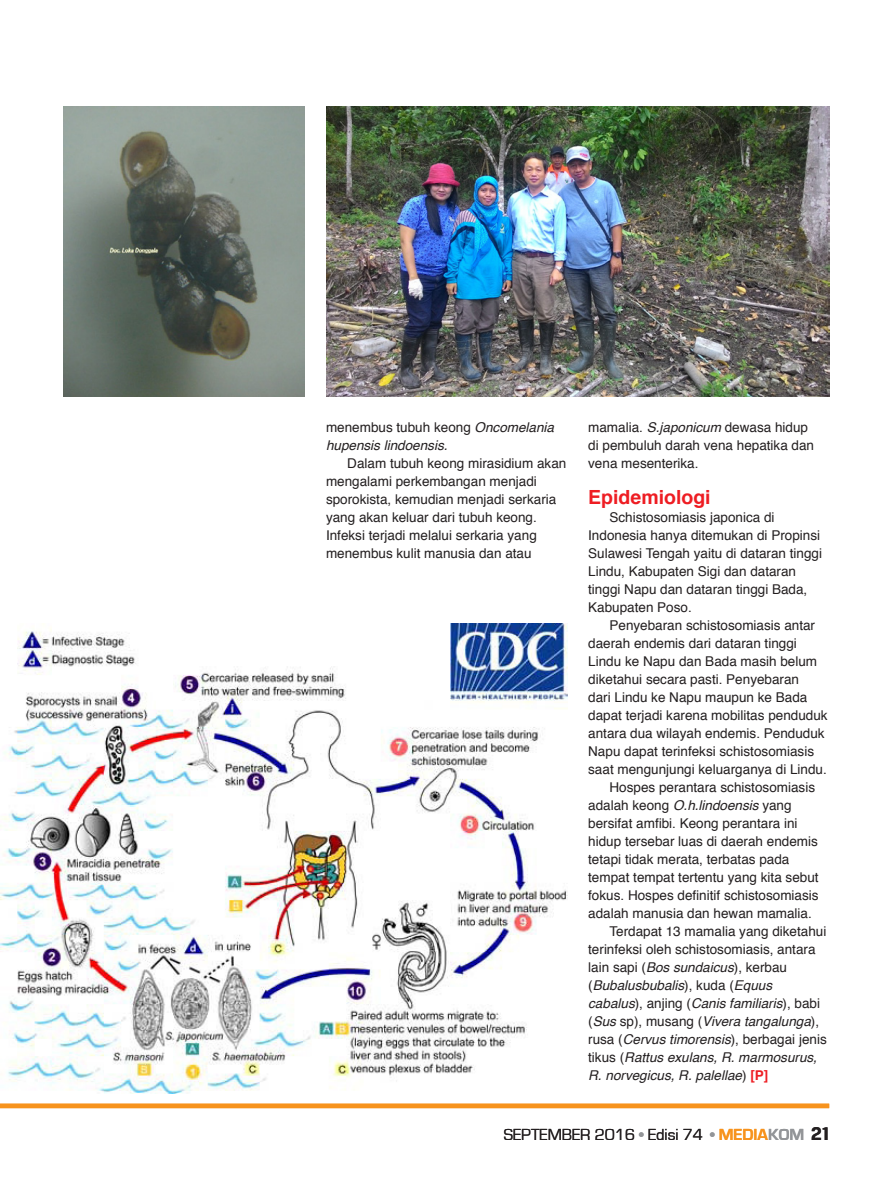
<style>
.page{position:relative;width:893px;height:1191px;background:#fff}
.page>*{position:absolute;margin:0;border:0;box-sizing:border-box;transform-origin:0 0}
.isi_sub{font:700 19.5px "Helvetica";color:#ee1d23}
.t1{font:16.5px "Eurostile";color:#231f20}
.isi{font:13.5px/18px "Helvetica";color:#231f20}
.isi-2{font:italic 13.5px/18px "Helvetica";color:#231f20}
.s1{font-style:normal}
.s2{font-style:italic}
.s3{font-weight:700;color:#ee1d23}
.s4{font-weight:700;color:#939598}
.s5{font-weight:700;color:#f7931d}
.s6{font-family:"Breuer Text";font-weight:700;font-size:19.5px}
</style>
<div class="page">
<img style="left:64px;top:107px;width:241px;height:289px">
<img style="left:0;top:623px;width:567px;height:470px">
<img style="left:326px;top:107px;width:503px;height:289px">
<div style="left:0;top:1103px;width:829px;height:5px;background:#f7931d"></div>
<p class="isi-2" style="left:326px;top:419px;width:230px"><span class="s1">menembus tubuh keong</span> Oncomelania hupensis lindoensis.</p>
<p class="isi" style="left:326px;top:455px;width:242px;text-indent:21px">Dalam tubuh keong mirasidium akan mengalami perkembangan menjadi sporokista, kemudian menjadi serkaria yang akan keluar dari tubuh keong.<br>Infeksi terjadi melalui serkaria yang menembus kulit manusia dan atau</p>
<p class="isi" style="left:588px;top:419px;width:227px">mamalia. <span class="s2">S.japonicum</span> dewasa hidup di pembuluh darah vena hepatika dan vena mesenterika.</p>
<p class="isi_sub" style="left:588px;top:481px;width:124px">Epidemiologi</p>
<p class="isi" style="left:588px;top:509px;width:235px;text-indent:21px">Schistosomiasis japonica di<br>Indonesia hanya ditemukan di Propinsi<br>Sulawesi Tengah yaitu di dataran tinggi<br>Lindu, Kabupaten Sigi dan dataran tinggi Napu dan dataran tinggi Bada,<br>Kabupaten Poso.</p>
<p class="isi" style="left:588px;top:617px;width:241px;text-indent:21px">Penyebaran schistosomiasis antar daerah endemis dari dataran tinggi Lindu ke Napu dan Bada masih belum diketahui secara pasti. Penyebaran<br>dari Lindu ke Napu maupun ke Bada dapat terjadi karena mobilitas penduduk antara dua wilayah endemis. Penduduk Napu dapat terinfeksi schistosomiasis saat mengunjungi keluarganya di Lindu.</p>
<p class="isi" style="left:588px;top:779px;width:232px;text-indent:21px">Hospes perantara schistosomiasis adalah keong <span class="s2">O.h.lindoensis</span> yang bersifat amfibi. Keong perantara ini hidup tersebar luas di daerah endemis tetapi tidak merata, terbatas pada tempat tempat tertentu yang kita sebut fokus. Hospes definitif schistosomiasis adalah manusia dan hewan mamalia.</p>
<p class="isi" style="left:588px;top:923px;width:240px;text-indent:21px">Terdapat 13 mamalia yang diketahui terinfeksi oleh schistosomiasis, antara lain sapi (<span class="s2">Bos sundaicus</span>), kerbau (<span class="s2">Bubalusbubalis</span>), kuda (<span class="s2">Equus cabalus</span>), anjing (<span class="s2">Canis familiaris</span>), babi (<span class="s2">Sus</span> sp), musang (<span class="s2">Vivera tangalunga</span>), rusa (<span class="s2">Cervus timorensis</span>), berbagai jenis tikus (<span class="s2">Rattus exulans, R. marmosurus, R. norvegicus, R. palellae</span>) <span class="s3">[P]</span></p>
<p class="t1" style="left:504px;top:1126px;width:327px">SEPTEMBER 2016 <span class="s4">•</span> Edisi 74 <span class="s4">•</span> <span class="s5">MEDIA</span><span class="s4">KOM</span> <span class="s6">21</span></p>
</div>
